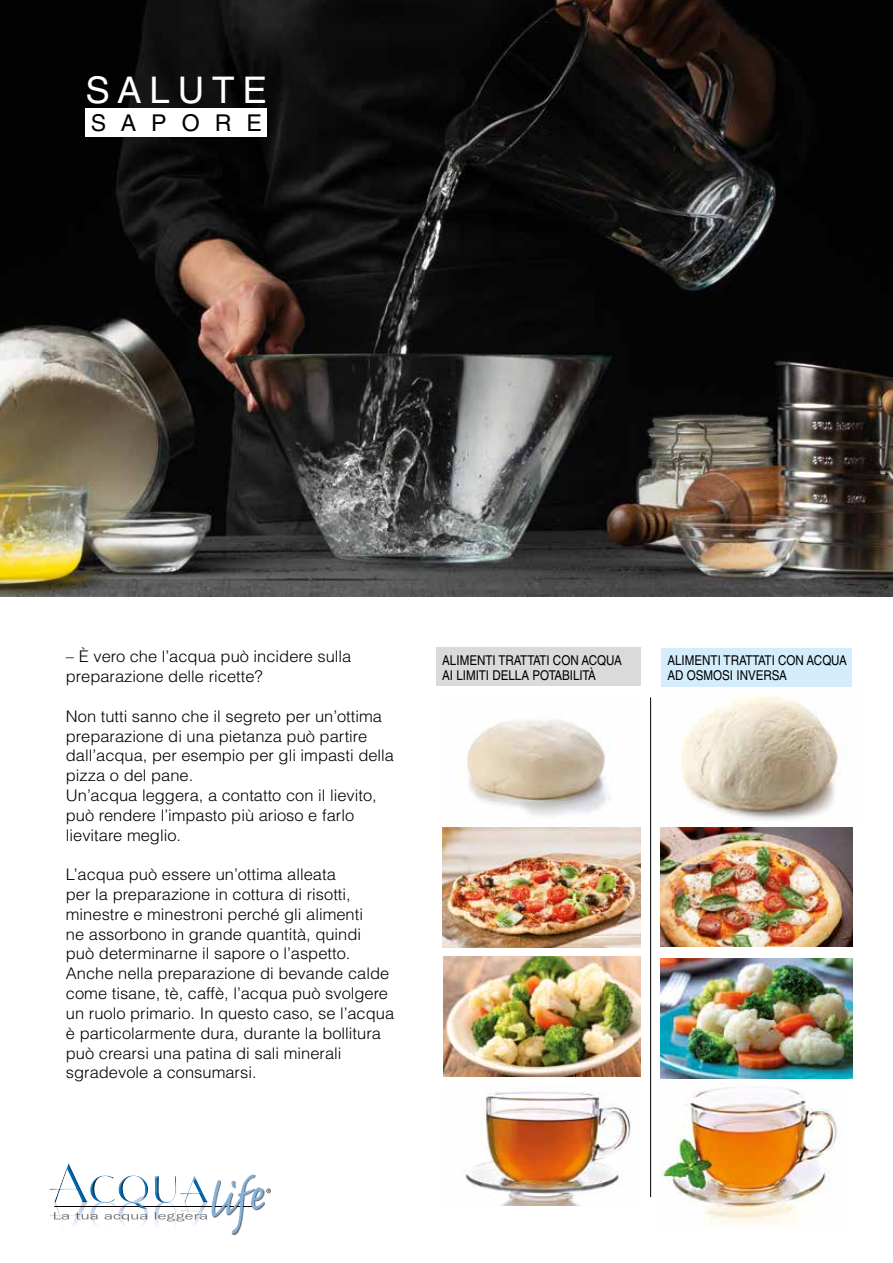
<style>
.page{position:relative;width:893px;height:1263px;background:#fff}
.page>*{position:absolute;margin:0;border:0;box-sizing:border-box;transform-origin:0 0}
.t1{font:36.75px "Helvetica LT Std";letter-spacing:.215em;color:#fff}
.t2{font:23.1px "Helvetica LT Std";letter-spacing:.65em;color:#000}
.t3{font:300 16.05px/19.8px "Helvetica LT Std";color:#000}
.t4{font:13.5px/15px "Helvetica LT Std";color:#000;scale:.86 1}
</style>
<div class="page">
<img style="left:681px;top:696px;width:159px;height:124px">
<div style="left:436px;top:648px;width:204px;height:38px;background:#dadada"></div>
<div style="left:661px;top:648px;width:191px;height:39px;background:#d4edfc"></div>
<img style="left:466px;top:720px;width:144px;height:96px">
<img style="left:0;top:0;width:893px;height:597px">
<svg style="left:50px;top:1163px;width:221px;height:72px"></svg>
<hr style="left:650px;top:697px;width:1px;height:500px;background:#000">
<div style="left:85px;top:108px;width:182px;height:29px;background:#fff"></div>
<img style="left:443px;top:827px;width:197px;height:120px">
<img style="left:443px;top:957px;width:197px;height:120px">
<img style="left:465px;top:1091px;width:166px;height:114px">
<img style="left:660px;top:1075px;width:186px;height:149px">
<img style="left:661px;top:827px;width:191px;height:119px">
<img style="left:661px;top:959px;width:191px;height:119px">
<h1 class="t1" style="left:86px;top:68px;width:183px">SALUTE</h1>
<h2 class="t2" style="left:91px;top:109px;width:173px">SAPORE</h2>
<p class="t3" style="left:66px;top:647px;width:287px">– È vero che l’acqua può incidere sulla preparazione delle ricette?</p>
<p class="t3" style="left:66px;top:706px;width:330px">Non tutti sanno che il segreto per un’ottima preparazione di una pietanza può partire dall’acqua, per esempio per gli impasti della pizza o del pane.<br>Un’acqua leggera, a contatto con il lievito, può rendere l’impasto più arioso e farlo lievitare meglio.</p>
<p class="t3" style="left:66px;top:864px;width:330px">L’acqua può essere un’ottima alleata<br>per la preparazione in cottura di risotti, minestre e minestroni perché gli alimenti<br>ne assorbono in grande quantità, quindi<br>può determinarne il sapore o l’aspetto.<br>Anche nella preparazione di bevande calde come tisane, tè, caffè, l’acqua può svolgere un ruolo primario. In questo caso, se l’acqua è particolarmente dura, durante la bollitura può crearsi una patina di sali minerali sgradevole a consumarsi.</p>
<p class="t4" style="left:442px;top:652px;width:210px">ALIMENTI TRATTATI CON ACQUA<br>AI LIMITI DELLA POTABILITÀ</p>
<p class="t4" style="left:667px;top:652px;width:210px">ALIMENTI TRATTATI CON ACQUA<br>AD OSMOSI INVERSA</p>
</div>
